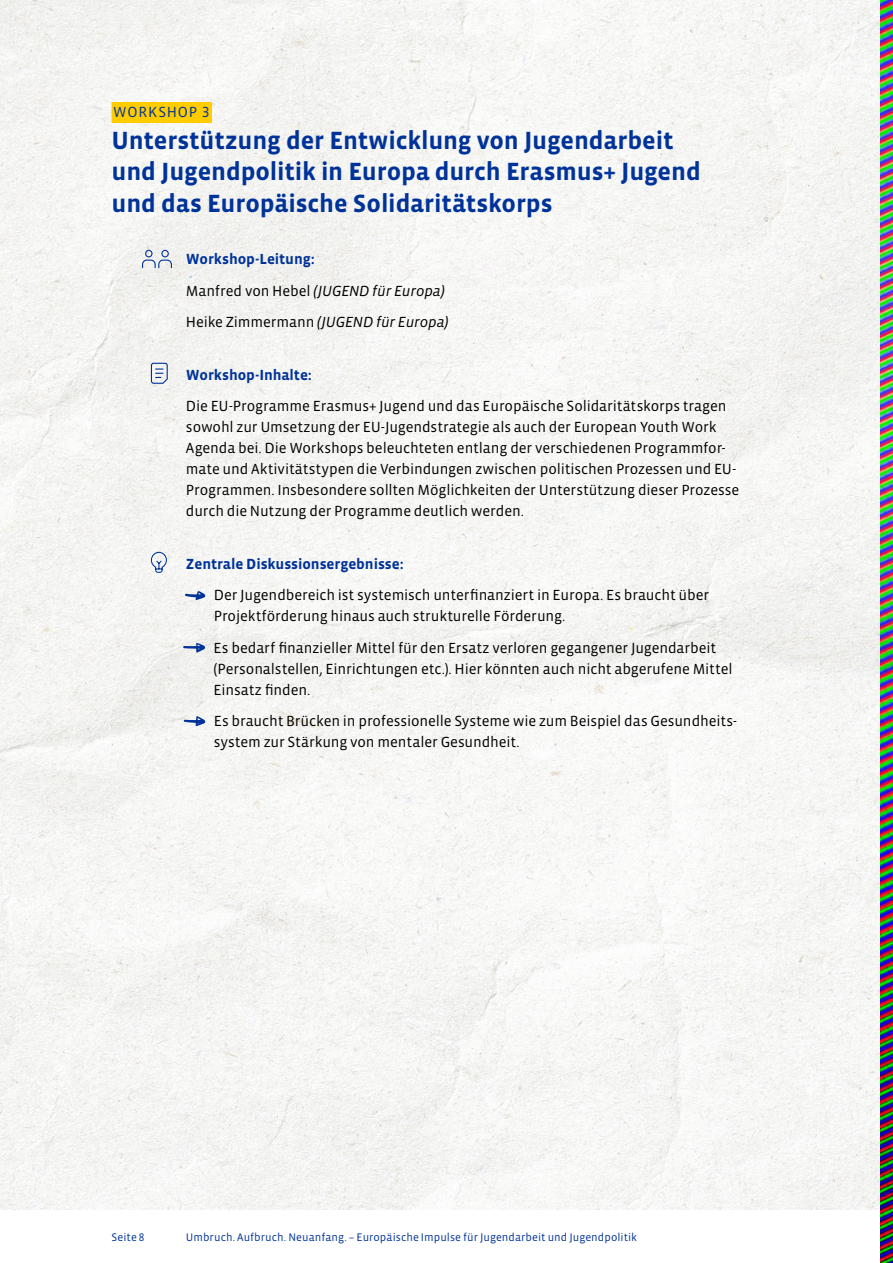
<style>
.page{position:relative;width:893px;height:1263px;background:#fff}
.page>*{position:absolute;margin:0;border:0;box-sizing:border-box;transform-origin:0 0}
.t1{font:700 25.5px/31.5px "Vista Sans OTCE";letter-spacing:-.005em;color:#039}
.t2{font:15px/21px "Vista Sans OTCE";letter-spacing:-.005em;color:#000}
.t3{font:italic 15px/31.5px "Vista Sans OTCE";letter-spacing:-.015em;color:#000}
.t4{font:700 15px "Vista Sans OTCE";letter-spacing:-.005em;color:#039}
.t5{font:15px "Vista Sans OTCE";letter-spacing:.055em;color:#039}
.t6{font:11.25px "Vista Sans OTCE";letter-spacing:.005em;color:#039}
.s1{font-weight:700;font-style:normal;color:#039}
.s2{font-style:normal}
</style>
<div class="page">
<img style="left:880px;top:1209px;width:13px;height:54px">
<img style="left:0;top:0;width:893px;height:1209px">
<div style="left:112px;top:102px;width:100px;height:21px;background:#fc0"></div>
<svg style="left:185px;top:591px;width:20px;height:9px"></svg>
<svg style="left:183px;top:643px;width:22px;height:10px"></svg>
<svg style="left:184px;top:716px;width:21px;height:10px"></svg>
<svg style="left:150px;top:362px;width:18px;height:23px"></svg>
<svg style="left:150px;top:551px;width:17px;height:22px"></svg>
<svg style="left:141px;top:249px;width:32px;height:20px"></svg>
<p class="t5" style="left:113px;top:103px;width:98px">WORKSHOP 3</p>
<h1 class="t1" style="left:112px;top:124px;width:591px">Unterstützung der Entwicklung von Jugendarbeit und Jugendpolitik in Europa durch Erasmus+ Jugend und das Europäische Solidaritätskorps</h1>
<p class="t3" style="left:186px;top:243px;width:264px"><span class="s1">Workshop-Leitung:<br></span><span class="s2">Manfred von Hebel</span> (JUGEND für Europa)<br><span class="s2">Heike Zimmermann</span> (JUGEND für Europa)</p>
<p class="t4" style="left:186px;top:366px;width:128px">Workshop-Inhalte:</p>
<p class="t2" style="left:186px;top:395px;width:555px">Die EU-Programme Erasmus+ Jugend und das Europäische Solidaritätskorps tragen sowohl zur Umsetzung der EU-Jugendstrategie als auch der European Youth Work Agenda bei. Die Workshops beleuchteten entlang der verschiedenen Programmfor&shy;mate und Aktivitätstypen die Verbindungen zwischen politischen Prozessen und EU-Programmen. Insbesondere sollten Möglichkeiten der Unterstützung dieser Prozesse durch die Nutzung der Programme deutlich werden.</p>
<p class="t4" style="left:186px;top:555px;width:219px">Zentrale Diskussionsergebnisse:</p>
<p class="t2" style="left:214px;top:584px;width:497px">Der Jugendbereich ist systemisch unterfinanziert in Europa. Es braucht über<br>Projektförderung hinaus auch strukturelle Förderung.</p>
<p class="t2" style="left:214px;top:637px;width:521px">Es bedarf finanzieller Mittel für den Ersatz verloren gegangener Jugendarbeit (Personalstellen, Einrichtungen etc.). Hier könnten auch nicht abgerufene Mittel<br>Einsatz finden.</p>
<p class="t2" style="left:214px;top:710px;width:525px">Es braucht Brücken in professionelle Systeme wie zum Beispiel das Gesundheits&shy;system zur Stärkung von mentaler Gesundheit.</p>
<p class="t6" style="left:112px;top:1230px;width:35px">Seite 8</p>
<p class="t6" style="left:186px;top:1230px;width:453px">Umbruch. Aufbruch. Neuanfang. – Europäische Impulse für Jugendarbeit und Jugendpolitik</p>
</div>
